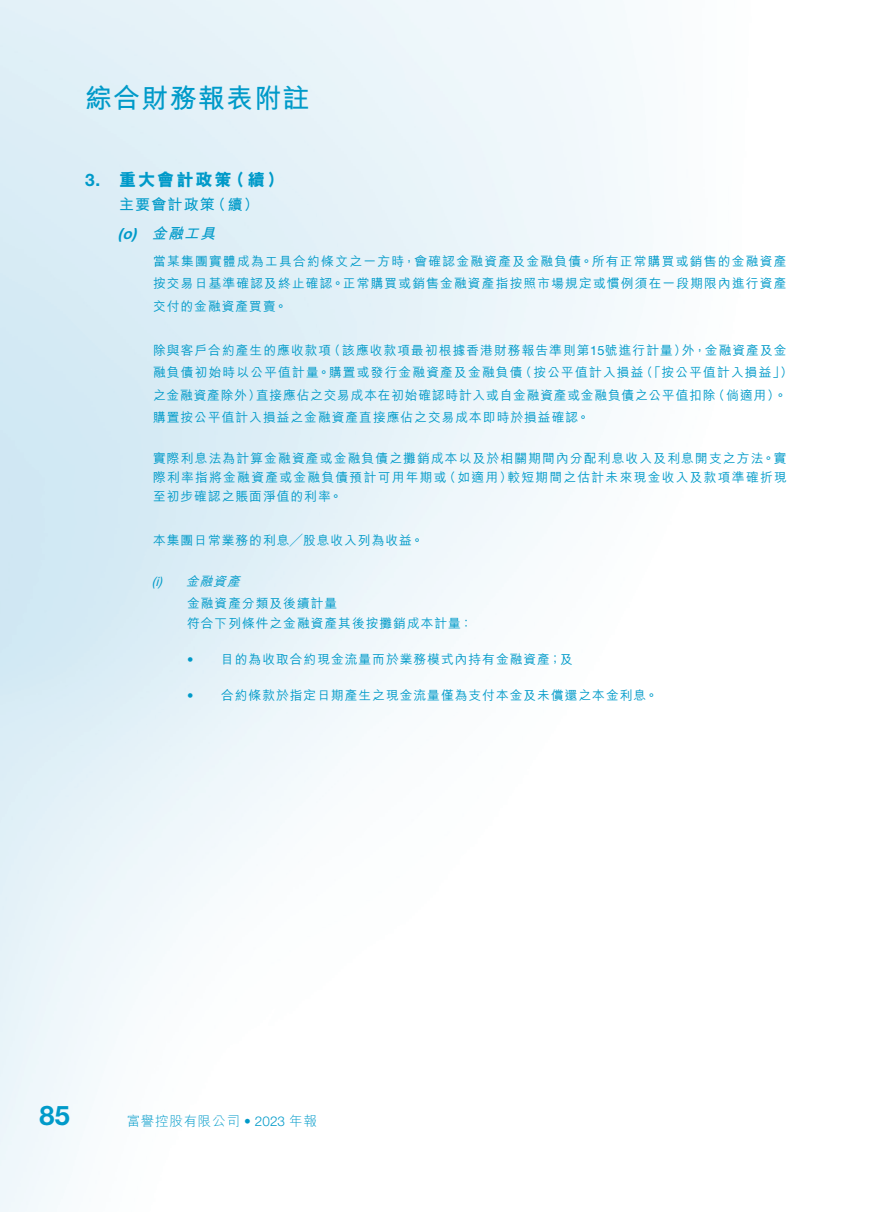
<style>
.page{position:relative;width:893px;height:1212px;background:#fff}
.page>*{position:absolute;margin:0;border:0;box-sizing:border-box;transform-origin:0 0}
.t1{font:700 27px "M Hei HK";letter-spacing:.045em;color:#009ac9}
.t2{font:700 27px "Helvetica Neue LT Std";color:#009ac9}
.t3{font:800 17.25px "M Hei HK";letter-spacing:.11em;color:#009ac9}
.t4{font:700 15px/29px "M Hei HK";letter-spacing:.08em;color:#009ac9}
.t5{font:300 13.5px "M Hei HK";letter-spacing:.055em;color:#009ac9}
.t6{font:500 12.75px/22.5px "M Hei HK";letter-spacing:.08em;color:#009ac9;text-align:justify}
.s1{font-family:"Helvetica Neue LT Std";font-weight:700}
.s2{font-family:"Helvetica Neue LT Std";font-style:italic}
.s3{font-style:italic}
.s4{font-family:"Helvetica Neue LT Std";font-weight:400}
.s5{font-family:"Helvetica Neue LT Std";font-weight:400;font-style:italic}
.s6{font-family:"Helvetica Neue LT Std"}
</style>
<div class="page">
<h1 class="t1" style="left:85px;top:78px;width:226px">綜合財務報表附註</h1>
<h2 class="t3" style="left:85px;top:170px;width:200px"><span class="s1">3.</span> 重大會計政策（續）</h2>
<p class="t4" style="left:118px;top:189px;width:143px">主要會計政策（續）<span class="s2">(o)</span> <span class="s3">金融工具</span></p>
<p class="t6" style="left:153px;top:249px;width:635px">當某集團實體成為工具合約條文之一方時，會確認金融資產及金融負債。所有正常購買或銷售的金融資產按交易日基準確認及終止確認。正常購買或銷售金融資產指按照市場規定或慣例須在一段期限內進行資產交付的金融資產買賣。</p>
<p class="t6" style="left:153px;top:337px;width:641px;text-align:left">除與客戶合約產生的應收款項（該應收款項最初根據香港財務報告準則第<span class="s4">15</span>號進行計量）外，金融資產及金融負債初始時以公平值計量。購置或發行金融資產及金融負債（按公平值計入損益（「按公平值計入損益」）之金融資產除外）直接應佔之交易成本在初始確認時計入或自金融資產或金融負債之公平值扣除（倘適用）。購置按公平值計入損益之金融資產直接應佔之交易成本即時於損益確認。</p>
<p class="t6" style="left:153px;top:447px;width:635px;line-height:19.4px">實際利息法為計算金融資產或金融負債之攤銷成本以及於相關期間內分配利息收入及利息開支之方法。實際利率指將金融資產或金融負債預計可用年期或（如適用）較短期間之估計未來現金收入及款項準確折現至初步確認之賬面淨值的利率。</p>
<p class="t6" style="left:153px;top:528px;width:272px">本集團日常業務的利息╱股息收入列為收益。</p>
<p class="t6" style="left:187px;top:569px;width:152px;text-indent:-35px"><span class="s5">(i)</span> <span class="s3">金融資產<br></span>金融資產分類及後續計量</p>
<p class="t6" style="left:187px;top:611px;width:287px">符合下列條件之金融資產其後按攤銷成本計量：</p>
<p class="t6" style="left:187px;top:647px;width:387px"><span class="s4">•</span> 目的為收取合約現金流量而於業務模式內持有金融資產；及</p>
<p class="t6" style="left:187px;top:683px;width:472px"><span class="s4">•</span> 合約條款於指定日期產生之現金流量僅為支付本金及未償還之本金利息。</p>
<h1 class="t2" style="left:40px;top:1099px;width:32px">85</h1>
<p class="t5" style="left:127px;top:1114px;width:192px">富譽控股有限公司 <span class="s6">• 2023</span> 年報</p>
</div>
